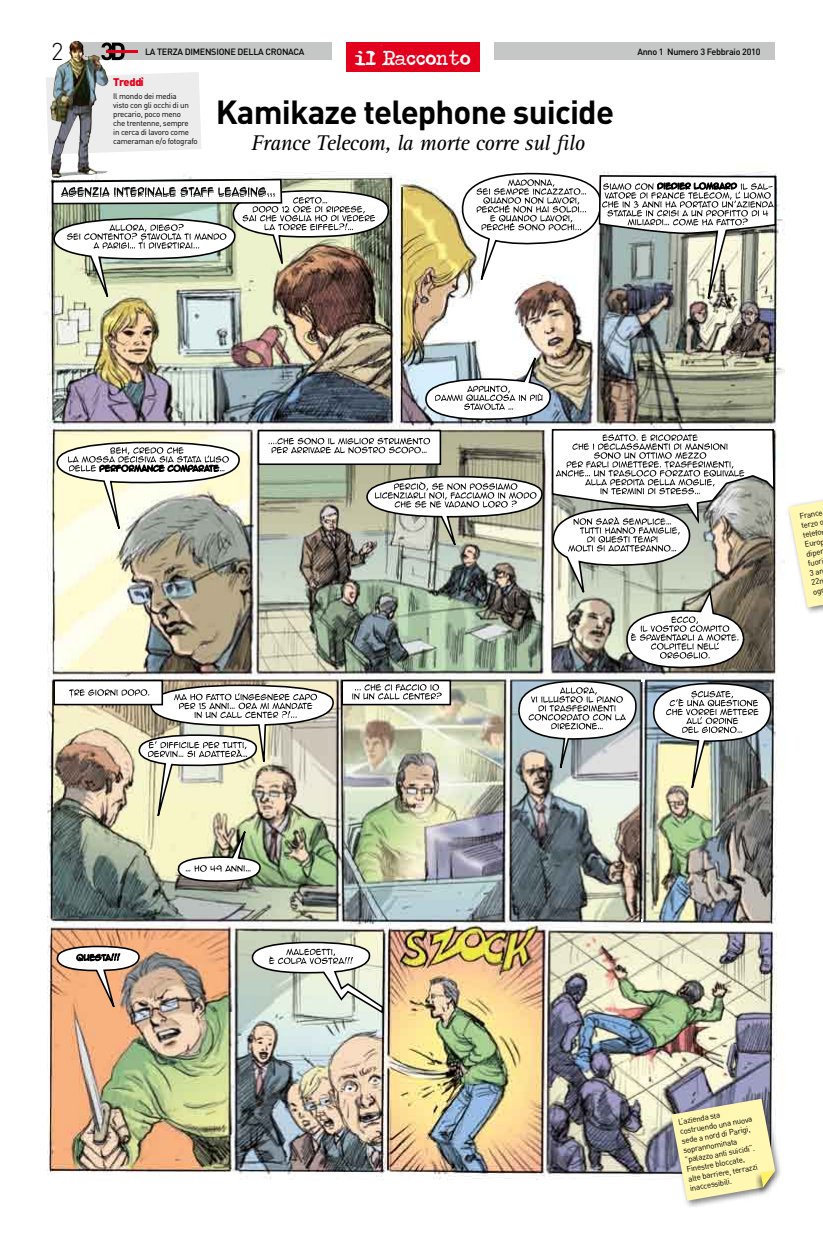
<style>
.page{position:relative;width:823px;height:1248px;background:#fff}
.page>*{position:absolute;margin:0;border:0;box-sizing:border-box;transform-origin:0 0}
.t1{font:700 33px "DIN";letter-spacing:-.025em;color:#000}
.t2{font:24px "Type Ra";color:#fff}
.t3{font:300 24px "DIN";color:#000}
.t4{font:italic 22px "Rotis Serif";letter-spacing:-.025em;color:#000}
.t5{font:900 11px "DIN";letter-spacing:-.03em;color:#e3001c}
.t6{font:500 9px "DIN";letter-spacing:-.03em;color:#000}
.t7{font:8px/9.6px "DIN";letter-spacing:-.03em;color:#000}
</style>
<div class="page">
<img style="left:45px;top:171px;width:740px;height:1009px">
<img style="left:409px;top:173px;width:188px;height:170px">
<img style="left:597px;top:174px;width:179px;height:238px">
<img style="left:48px;top:945px;width:92px;height:77px">
<svg style="left:238px;top:940px;width:146px;height:74px"></svg>
<img style="left:45px;top:343px;width:730px;height:541px">
<svg style="left:453px;top:171px;width:321px;height:127px"></svg>
<div style="left:346px;top:42px;width:133px;height:29px;background:#e3001c"></div>
<div style="left:493px;top:42px;width:281px;height:18px;background:#c5c6c6"></div>
<div style="left:666px;top:1094px;width:115px;height:113px;background:#000;opacity:.5"></div>
<div style="left:752px;top:1168px;width:23px;height:26px;background:#000;opacity:.5"></div>
<svg style="left:670px;top:1098px;width:104px;height:102px;background:#e6e0af"></svg>
<div style="left:784px;top:487px;width:38px;height:128px;background:#000;opacity:.5"></div>
<svg style="left:788px;top:501px;width:34px;height:106px"></svg>
<img style="left:45px;top:42px;width:344px;height:271px">
<img style="left:50px;top:41px;width:59px;height:137px">
<h2 class="t3" style="left:51px;top:36px;width:14px">2</h2>
<p class="t6" style="left:145px;top:46px;width:161px">LA TERZA DIMENSIONE DELLA CRONACA</p>
<p class="t6" style="left:637px;top:46px;width:125px">Anno 1 Numero 3 Febbraio 2010</p>
<h2 class="t2" style="left:355px;top:44px;width:117px">il Racconto</h2>
<h3 class="t5" style="left:113px;top:75px;width:33px">Treddì</h3>
<p class="t7" style="left:113px;top:91px;width:86px;line-height:9px">Il mondo dei media<br>visto con gli occhi di un precario, poco meno<br>che trentenne, sempre<br>in cerca di lavoro come cameraman e/o fotografo</p>
<h1 class="t1" style="left:215px;top:90px;width:399px">Kamikaze telephone suicide</h1>
<h3 class="t4" style="left:251px;top:130px;width:335px">France Telecom, la morte corre sul filo</h3>
<p class="t7" style="left:798px;top:511px;width:25px;rotate:-10deg">France terzo o telefo<br>Europ dipen fuori<br>3 an<br>22m og</p>
<p class="t7" style="left:677px;top:1117px;width:75px;rotate:-10deg">L’azienda sta costruendo una nuova sede a nord di Parigi, soprannominata “palazzo anti suicidi”.<br>Finestre bloccate, alte barriere, terrazzi inaccessibili.</p>
</div>
